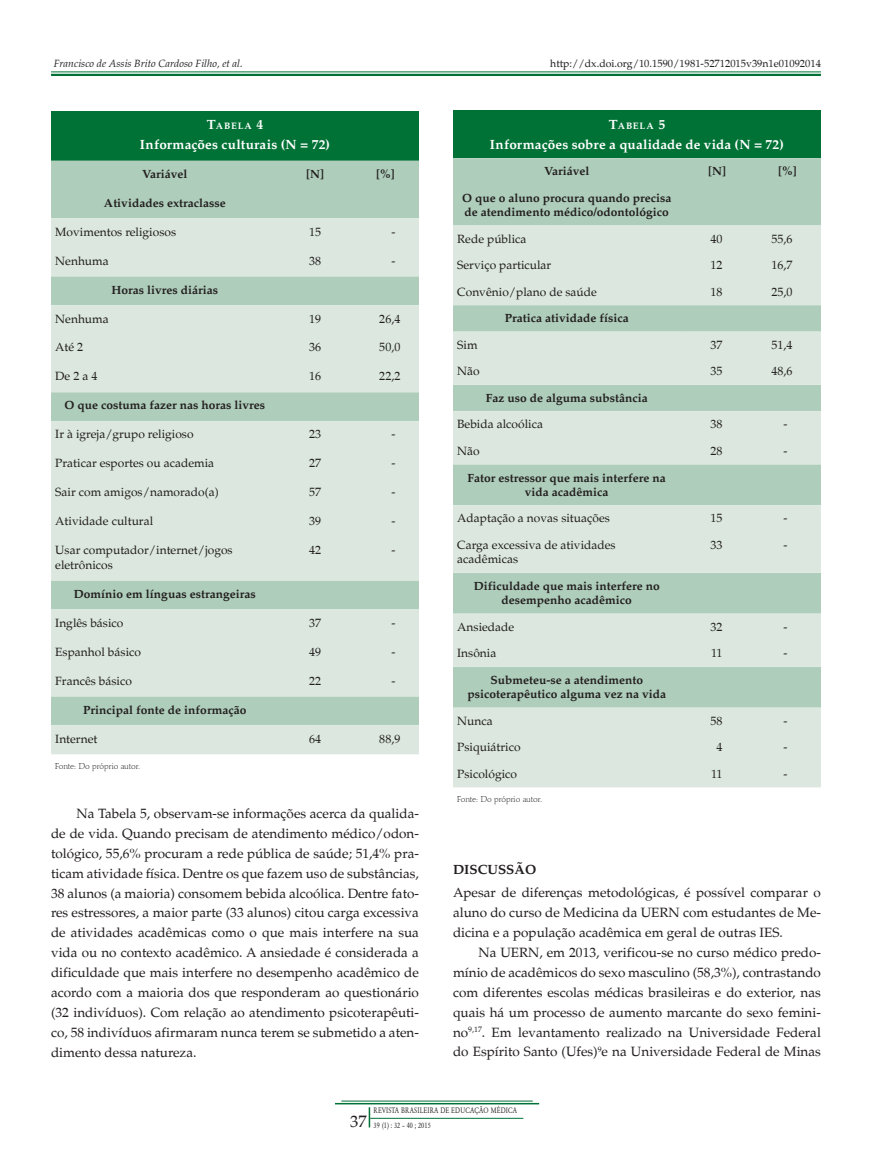
<style>
.page{position:relative;width:872px;height:1170px;background:#fff}
.page>*{position:absolute;margin:0;border:0;box-sizing:border-box;transform-origin:0 0}
.Num_Footer{font:16.5px "Palton Roman";color:#231f20}
.Body_text{font:13.5px/20px "Palton Roman";color:#231f20;text-align:justify}
.Left{font:13.5px/20px "Palton Roman";color:#231f20;text-align:justify}
.O_White{font:700 13.5px "Palton";letter-spacing:.015em;color:#fff}
.G{font:700 13.5px "Palton";color:#231f20}
.TE{font:12px/14.4px "Palton Roman";color:#231f20}
.t1{font:700 12px/14.4px "Palton";color:#231f20;text-align:center}
.t2{font:10.5px "Palton Roman";color:#231f20}
.t3{font:italic 10.5px "Palton";color:#231f20}
.O_White-2{font:700 9.45px "Palton";letter-spacing:.09em;color:#fff}
.fonte{font:300 9px "Palton";color:#231f20}
.t4{font:8.25px "Garamond";letter-spacing:.03em;color:#231f20;scale:.8 1}
.s1{font-size:13.5px}
</style>
<div class="page">
<hr style="left:370px;top:1117px;width:153px;height:1px;background:#007236">
<svg style="left:369px;top:1107px;width:1px;height:20px"></svg>
<hr style="left:341px;top:1100px;width:192px;height:1px;background:#007236">
<hr style="left:335px;top:1102px;width:204px;height:2px;background:#007236">
<hr style="left:51px;top:71px;width:770px;height:1px;background:#007236">
<hr style="left:51px;top:74px;width:770px;height:2px;background:#007236">
<div style="left:51px;top:111px;width:368px;height:49px;background:#007236"></div>
<div style="left:51px;top:160px;width:368px;height:58px;background:#aecdba"></div>
<svg style="left:51px;top:218px;width:368px;height:536px;background:#d2e2d7"></svg>
<div style="left:453px;top:111px;width:368px;height:47px;background:#007236"></div>
<div style="left:453px;top:158px;width:368px;height:67px;background:#aecdba"></div>
<svg style="left:453px;top:225px;width:368px;height:562px;background:#cddfd3"></svg>
<p class="t3" style="left:54px;top:58px;width:191px">Francisco de Assis Brito Cardoso Filho, et al.</p>
<p class="t2" style="left:550px;top:57px;width:272px">http://dx.doi.org/10.1590/1981-52712015v39n1e01092014</p>
<p class="O_White-2" style="left:207px;top:120px;width:58px"><span class="s1">T</span>ABELA <span class="s1">4</span></p>
<p class="O_White" style="left:140px;top:136px;width:192px">Informações culturais (N = 72)</p>
<p class="t1" style="left:142px;top:166px;width:47px">Variável</p>
<p class="t1" style="left:306px;top:166px;width:19px">[N]</p>
<p class="t1" style="left:376px;top:166px;width:20px">[%]</p>
<p class="t1" style="left:104px;top:195px;width:123px">Atividades extraclasse</p>
<p class="TE" style="left:55px;top:224px;width:122px">Movimentos religiosos</p>
<p class="TE" style="left:309px;top:224px;width:13px">15</p>
<p class="TE" style="left:391px;top:224px;width:5px">-</p>
<p class="TE" style="left:55px;top:253px;width:55px">Nenhuma</p>
<p class="TE" style="left:309px;top:253px;width:13px">38</p>
<p class="TE" style="left:391px;top:253px;width:5px">-</p>
<p class="t1" style="left:111px;top:282px;width:108px">Horas livres diárias</p>
<p class="TE" style="left:55px;top:311px;width:55px">Nenhuma</p>
<p class="TE" style="left:309px;top:311px;width:13px">19</p>
<p class="TE" style="left:379px;top:311px;width:23px">26,4</p>
<p class="TE" style="left:55px;top:340px;width:29px">Até 2</p>
<p class="TE" style="left:309px;top:340px;width:13px">36</p>
<p class="TE" style="left:379px;top:340px;width:23px">50,0</p>
<p class="TE" style="left:55px;top:369px;width:44px">De 2 a 4</p>
<p class="TE" style="left:309px;top:369px;width:13px">16</p>
<p class="TE" style="left:379px;top:369px;width:23px">22,2</p>
<p class="t1" style="left:64px;top:398px;width:202px">O que costuma fazer nas horas livres</p>
<p class="TE" style="left:55px;top:427px;width:140px">Ir à igreja/grupo religioso</p>
<p class="TE" style="left:309px;top:427px;width:13px">23</p>
<p class="TE" style="left:391px;top:427px;width:5px">-</p>
<p class="TE" style="left:55px;top:456px;width:160px">Praticar esportes ou academia</p>
<p class="TE" style="left:309px;top:456px;width:13px">27</p>
<p class="TE" style="left:391px;top:456px;width:5px">-</p>
<p class="TE" style="left:55px;top:485px;width:165px">Sair com amigos/namorado(a)</p>
<p class="TE" style="left:309px;top:485px;width:13px">57</p>
<p class="TE" style="left:391px;top:485px;width:5px">-</p>
<p class="TE" style="left:55px;top:514px;width:99px">Atividade cultural</p>
<p class="TE" style="left:309px;top:514px;width:13px">39</p>
<p class="TE" style="left:391px;top:514px;width:5px">-</p>
<p class="TE" style="left:55px;top:543px;width:179px">Usar computador/internet/jogos eletrônicos</p>
<p class="TE" style="left:309px;top:543px;width:13px">42</p>
<p class="TE" style="left:391px;top:543px;width:5px">-</p>
<p class="t1" style="left:74px;top:586px;width:183px">Domínio em línguas estrangeiras</p>
<p class="TE" style="left:55px;top:615px;width:70px">Inglês básico</p>
<p class="TE" style="left:309px;top:615px;width:13px">37</p>
<p class="TE" style="left:391px;top:615px;width:5px">-</p>
<p class="TE" style="left:55px;top:644px;width:87px">Espanhol básico</p>
<p class="TE" style="left:309px;top:644px;width:13px">49</p>
<p class="TE" style="left:391px;top:644px;width:5px">-</p>
<p class="TE" style="left:55px;top:673px;width:78px">Francês básico</p>
<p class="TE" style="left:309px;top:673px;width:13px">22</p>
<p class="TE" style="left:391px;top:673px;width:5px">-</p>
<p class="t1" style="left:83px;top:702px;width:164px">Principal fonte de informação</p>
<p class="TE" style="left:55px;top:731px;width:44px">Internet</p>
<p class="TE" style="left:309px;top:731px;width:13px">64</p>
<p class="TE" style="left:379px;top:731px;width:23px">88,9</p>
<p class="fonte" style="left:55px;top:760px;width:86px">Fonte: Do próprio autor.</p>
<p class="Body_text" style="left:51px;top:803px;width:369px;text-indent:26px">Na Tabela 5, observam-se informações acerca da qualida&shy;de de vida. Quando precisam de atendimento médico/odon&shy;tológico, 55,6% procuram a rede pública de saúde; 51,4% pra&shy;ticam atividade física. Dentre os que fazem uso de substâncias, 38 alunos (a maioria) consomem bebida alcoólica. Dentre fato&shy;res estressores, a maior parte (33 alunos) citou carga excessiva de atividades acadêmicas como o que mais interfere na sua vida ou no contexto acadêmico. A ansiedade é considerada a dificuldade que mais interfere no desempenho acadêmico de acordo com a maioria dos que responderam ao questionário (32 indivíduos). Com relação ao atendimento psicoterapêuti&shy;co, 58 indivíduos afirmaram nunca terem se submetido a aten&shy;dimento dessa natureza.</p>
<p class="O_White-2" style="left:609px;top:120px;width:58px"><span class="s1">T</span>ABELA <span class="s1">5</span></p>
<p class="O_White" style="left:490px;top:136px;width:295px">Informações sobre a qualidade de vida (N = 72)</p>
<p class="t1" style="left:544px;top:164px;width:47px">Variável</p>
<p class="t1" style="left:708px;top:164px;width:19px">[N]</p>
<p class="t1" style="left:778px;top:164px;width:20px">[%]</p>
<p class="t1" style="left:462px;top:190px;width:211px;text-align:left">O que o aluno procura quando precisa de atendimento médico/odontológico</p>
<p class="TE" style="left:457px;top:232px;width:71px">Rede pública</p>
<p class="TE" style="left:710px;top:232px;width:13px">40</p>
<p class="TE" style="left:771px;top:232px;width:22px">55,6</p>
<p class="TE" style="left:457px;top:258px;width:96px">Serviço particular</p>
<p class="TE" style="left:710px;top:258px;width:13px">12</p>
<p class="TE" style="left:771px;top:258px;width:22px">16,7</p>
<p class="TE" style="left:457px;top:285px;width:141px">Convênio/plano de saúde</p>
<p class="TE" style="left:710px;top:285px;width:13px">18</p>
<p class="TE" style="left:771px;top:285px;width:22px">25,0</p>
<p class="t1" style="left:505px;top:311px;width:125px">Pratica atividade física</p>
<p class="TE" style="left:457px;top:338px;width:22px">Sim</p>
<p class="TE" style="left:710px;top:338px;width:13px">37</p>
<p class="TE" style="left:771px;top:338px;width:22px">51,4</p>
<p class="TE" style="left:457px;top:364px;width:24px">Não</p>
<p class="TE" style="left:710px;top:364px;width:13px">35</p>
<p class="TE" style="left:771px;top:364px;width:22px">48,6</p>
<p class="t1" style="left:486px;top:391px;width:163px">Faz uso de alguma substância</p>
<p class="TE" style="left:457px;top:417px;width:87px">Bebida alcoólica</p>
<p class="TE" style="left:710px;top:417px;width:13px">38</p>
<p class="TE" style="left:783px;top:417px;width:5px">-</p>
<p class="TE" style="left:457px;top:444px;width:24px">Não</p>
<p class="TE" style="left:710px;top:444px;width:13px">28</p>
<p class="TE" style="left:783px;top:444px;width:5px">-</p>
<p class="t1" style="left:467px;top:470px;width:200px">Fator estressor que mais interfere na vida acadêmica</p>
<p class="TE" style="left:457px;top:511px;width:154px">Adaptação a novas situações</p>
<p class="TE" style="left:710px;top:511px;width:13px">15</p>
<p class="TE" style="left:783px;top:511px;width:5px">-</p>
<p class="TE" style="left:457px;top:538px;width:160px">Carga excessiva de atividades acadêmicas</p>
<p class="TE" style="left:710px;top:538px;width:13px">33</p>
<p class="TE" style="left:783px;top:538px;width:5px">-</p>
<p class="t1" style="left:474px;top:578px;width:187px">Dificuldade que mais interfere no desempenho acadêmico</p>
<p class="TE" style="left:457px;top:619px;width:59px">Ansiedade</p>
<p class="TE" style="left:710px;top:619px;width:13px">32</p>
<p class="TE" style="left:783px;top:619px;width:5px">-</p>
<p class="TE" style="left:457px;top:646px;width:41px">Insônia</p>
<p class="TE" style="left:711px;top:646px;width:13px">11</p>
<p class="TE" style="left:783px;top:646px;width:5px">-</p>
<p class="t1" style="left:467px;top:672px;width:200px">Submeteu-se a atendimento psicoterapêutico alguma vez na vida</p>
<p class="TE" style="left:457px;top:713px;width:37px">Nunca</p>
<p class="TE" style="left:710px;top:713px;width:13px">58</p>
<p class="TE" style="left:783px;top:713px;width:5px">-</p>
<p class="TE" style="left:457px;top:740px;width:65px">Psiquiátrico</p>
<p class="TE" style="left:716px;top:740px;width:7px">4</p>
<p class="TE" style="left:783px;top:740px;width:5px">-</p>
<p class="TE" style="left:457px;top:767px;width:61px">Psicológico</p>
<p class="TE" style="left:711px;top:767px;width:13px">11</p>
<p class="TE" style="left:783px;top:767px;width:5px">-</p>
<p class="fonte" style="left:457px;top:793px;width:86px">Fonte: Do próprio autor.</p>
<p class="G" style="left:453px;top:861px;width:85px">DISCUSSÃO</p>
<p class="Left" style="left:453px;top:882px;width:369px">Apesar de diferenças metodológicas, é possível comparar o aluno do curso de Medicina da UERN com estudantes de Me&shy;dicina e a população acadêmica em geral de outras IES.</p>
<p class="Body_text" style="left:453px;top:942px;width:369px;text-indent:26px">Na UERN, em 2013, verificou-se no curso médico predo&shy;mínio de acadêmicos do sexo masculino (58,3%), contrastando com diferentes escolas médicas brasileiras e do exterior, nas quais há um processo de aumento marcante do sexo femini&shy;no<sup>9,17</sup>. Em levantamento realizado na Universidade Federal do Espírito Santo (Ufes)<sup>9</sup>e na Universidade Federal de Minas</p>
<p class="t4" style="left:373px;top:1105px;width:181px">REVISTA BRASILEIRA DE EDUCAÇÃO MÉDICA</p>
<p class="Num_Footer" style="left:350px;top:1111px;width:18px">37</p>
<p class="t4" style="left:373px;top:1120px;width:73px">39 (1) : 32 – 40 ; 2015</p>
</div>
